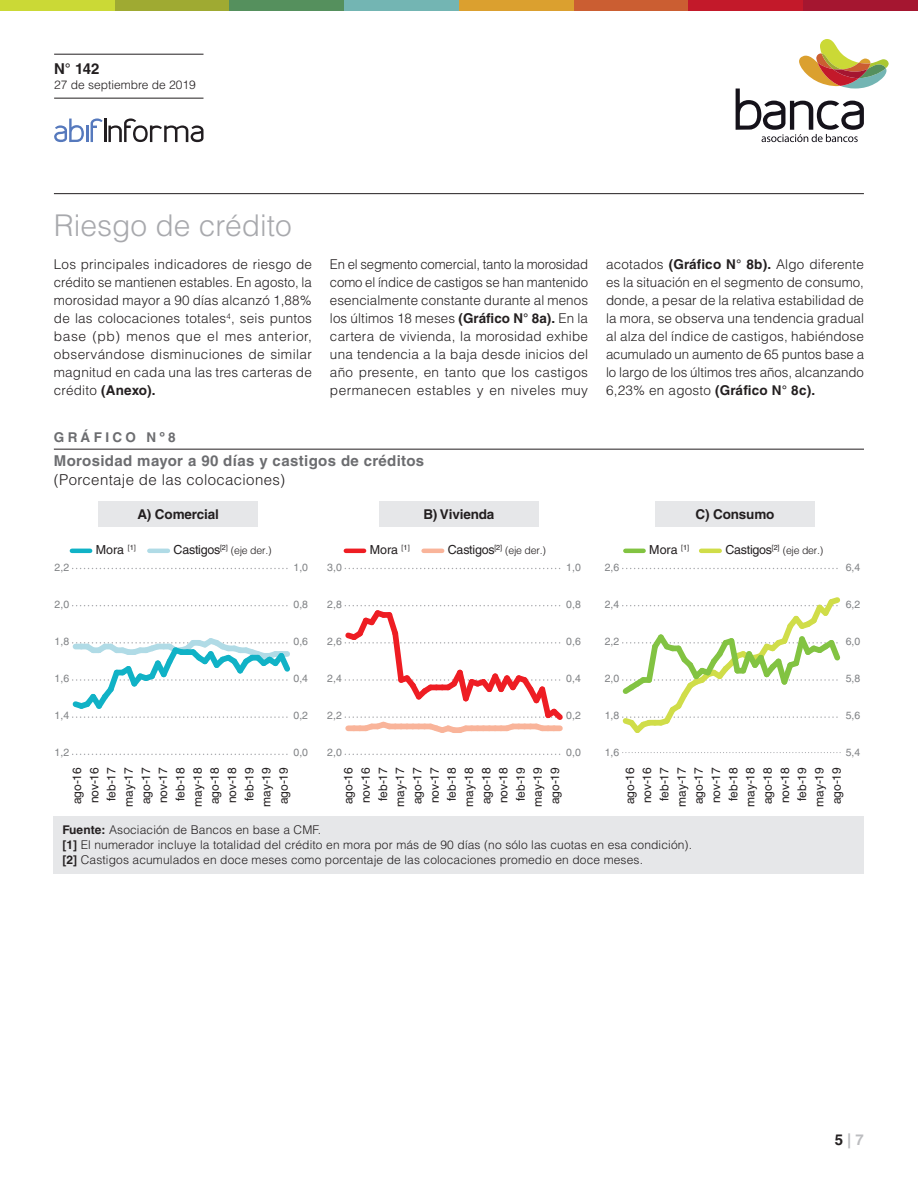
<style>
.page{position:relative;width:918px;height:1188px;background:#fff}
.page>*{position:absolute;margin:0;border:0;box-sizing:border-box;transform-origin:0 0}
.t1{font:300 30px "Helvetica LT Std";color:#a8a9ad}
.t2{font:700 15px "Helvetica LT Std";letter-spacing:.025em;color:#6c6d70}
.t3{font:300 15px "Helvetica LT Std";letter-spacing:.025em;color:#231f20}
.t4{font:700 15px "Helvetica LT Std";color:#231f20}
.t5{font:700 15px "Helvetica LT Std";color:#bcbdc0}
.t6{font:300 13.5px/18px "Helvetica LT Std";letter-spacing:.015em;color:#231f20;text-align:justify}
.t7{font:700 13.5px "Helvetica LT Std";letter-spacing:-.01em;color:#231f20}
.t8{font:700 13.5px "Helvetica LT Std";letter-spacing:.25em;color:#6c6d70}
.t9{font:12.45px "Helvetica LT Std";color:#231f20}
.t10{font:12px/17.2px "Helvetica LT Std";letter-spacing:-.01em;color:#231f20;text-align:center}
.t11{font:300 12px "Helvetica LT Std";letter-spacing:.01em;color:#231f20}
.t12{font:10.5px "Helvetica LT Std";color:#808285}
.t13{font:300 10.5px "Helvetica LT Std";letter-spacing:-.02em;color:#231f20}
.s1{font-weight:700}
.s2{font-weight:400;font-size:12.45px}
.s3{color:#231f20}
</style>
<div class="page">
<div style="left:0;top:0;width:115px;height:10px;background:#cbd936"></div>
<div style="left:115px;top:0;width:115px;height:10px;background:#9faa32"></div>
<div style="left:229px;top:0;width:115px;height:10px;background:#55905d"></div>
<div style="left:344px;top:0;width:115px;height:10px;background:#73b5b3"></div>
<div style="left:459px;top:0;width:115px;height:10px;background:#dba02f"></div>
<div style="left:574px;top:0;width:114px;height:10px;background:#cb5e32"></div>
<div style="left:688px;top:0;width:115px;height:10px;background:#c3192a"></div>
<div style="left:803px;top:0;width:115px;height:10px;background:#a51630"></div>
<svg style="left:736px;top:39px;width:153px;height:103px"></svg>
<svg style="left:54px;top:118px;width:150px;height:24px"></svg>
<hr style="left:54px;top:98px;width:150px;height:1px;background:#231f20">
<hr style="left:54px;top:54px;width:150px;height:1px;background:#231f20">
<hr style="left:54px;top:449px;width:810px;height:1px;background:#231f20">
<div style="left:54px;top:817px;width:810px;height:57px;background:#e6e7e9"></div>
<div style="left:98px;top:502px;width:160px;height:25px;background:#e6e7e9"></div>
<div style="left:379px;top:502px;width:160px;height:25px;background:#e6e7e9"></div>
<svg style="left:623px;top:752px;width:217px;height:1px"></svg>
<svg style="left:623px;top:568px;width:215px;height:1px"></svg>
<hr style="left:625px;top:549px;width:19px;height:4px;background:#82c342">
<hr style="left:701px;top:549px;width:19px;height:4px;background:#d0dd49">
<svg style="left:345px;top:754px;width:216px;height:1px"></svg>
<svg style="left:345px;top:568px;width:216px;height:1px"></svg>
<hr style="left:346px;top:549px;width:18px;height:4px;background:#ee1d23">
<hr style="left:424px;top:549px;width:18px;height:4px;background:#f9b49a">
<svg style="left:73px;top:754px;width:215px;height:1px"></svg>
<svg style="left:73px;top:605px;width:215px;height:1px"></svg>
<svg style="left:73px;top:568px;width:215px;height:1px"></svg>
<hr style="left:72px;top:549px;width:18px;height:4px;background:#10b2c6">
<hr style="left:149px;top:549px;width:19px;height:4px;background:#b0dbe6">
<svg style="left:622px;top:597px;width:219px;height:136px"></svg>
<svg style="left:72px;top:638px;width:218px;height:80px"></svg>
<svg style="left:344px;top:605px;width:219px;height:128px"></svg>
<div style="left:655px;top:502px;width:160px;height:25px;background:#e6e7e9"></div>
<hr style="left:54px;top:193px;width:810px;height:1px;background:#231f20">
<p class="t4" style="left:54px;top:60px;width:47px">N° 142</p>
<p class="t11" style="left:54px;top:77px;width:143px">27 de septiembre de 2019</p>
<p class="t1" style="left:54px;top:207px;width:239px">Riesgo de crédito</p>
<p class="t6" style="left:54px;top:255px;width:260px">Los principales indicadores de riesgo de crédito se mantienen estables. En agosto, la morosidad mayor a 90 días alcanzó 1,88% de las colocaciones totales<sup>4</sup>, seis puntos base (pb) menos que el mes anterior, observándose disminuciones de similar magnitud en cada una las tres carteras de crédito <span class="s1">(Anexo).</span></p>
<p class="t6" style="left:330px;top:255px;width:260px">En el segmento comercial, tanto la morosidad como el índice de castigos se han mantenido esencialmente constante durante al menos los últimos 18 meses <span class="s1">(Gráfico N° 8a).</span> En la cartera de vivienda, la morosidad exhibe una tendencia a la baja desde inicios del año presente, en tanto que los castigos permanecen estables y en niveles muy</p>
<p class="t6" style="left:606px;top:255px;width:260px">acotados <span class="s1">(Gráfico N° 8b).</span> Algo diferente es la situación en el segmento de consumo, donde, a pesar de la relativa estabilidad de la mora, se observa una tendencia gradual al alza del índice de castigos, habiéndose acumulado un aumento de 65 puntos base a lo largo de los últimos tres años, alcanzando 6,23% en agosto <span class="s1">(Gráfico N° 8c).</span></p>
<p class="t8" style="left:54px;top:429px;width:123px">GRÁFICO Nº8</p>
<p class="t2" style="left:54px;top:451px;width:372px">Morosidad mayor a 90 días y castigos de créditos</p>
<p class="t3" style="left:54px;top:470px;width:233px">(Porcentaje de las colocaciones)</p>
<p class="t7" style="left:137px;top:506px;width:83px">A) Comercial</p>
<p class="t7" style="left:423px;top:506px;width:73px">B) Vivienda</p>
<p class="t7" style="left:695px;top:506px;width:81px">C) Consumo</p>
<p class="t9" style="left:96px;top:542px;width:41px">Mora <sup>[1]</sup></p>
<p class="t13" style="left:174px;top:544px;width:100px"><span class="s2">Castigos</span><sup>[2]</sup> (eje der.)</p>
<p class="t9" style="left:370px;top:542px;width:41px">Mora <sup>[1]</sup></p>
<p class="t13" style="left:448px;top:544px;width:100px"><span class="s2">Castigos</span><sup>[2]</sup> (eje der.)</p>
<p class="t9" style="left:649px;top:542px;width:41px">Mora <sup>[1]</sup></p>
<p class="t13" style="left:725px;top:544px;width:100px"><span class="s2">Castigos</span><sup>[2]</sup> (eje der.)</p>
<p class="t12" style="left:55px;top:561px;width:16px">2,2</p>
<p class="t12" style="left:294px;top:561px;width:16px">1,0</p>
<p class="t12" style="left:327px;top:561px;width:16px">3,0</p>
<p class="t12" style="left:566px;top:561px;width:16px">1,0</p>
<p class="t12" style="left:605px;top:561px;width:16px">2,6</p>
<p class="t12" style="left:846px;top:561px;width:16px">6,4</p>
<p class="t12" style="left:55px;top:598px;width:16px">2,0</p>
<p class="t12" style="left:294px;top:598px;width:16px">0,8</p>
<p class="t12" style="left:327px;top:598px;width:16px">2,8</p>
<p class="t12" style="left:566px;top:598px;width:16px">0,8</p>
<p class="t12" style="left:605px;top:598px;width:16px">2,4</p>
<p class="t12" style="left:846px;top:598px;width:16px">6,2</p>
<p class="t12" style="left:55px;top:635px;width:16px">1,8</p>
<p class="t12" style="left:294px;top:635px;width:16px">0,6</p>
<p class="t12" style="left:327px;top:635px;width:16px">2,6</p>
<p class="t12" style="left:566px;top:635px;width:16px">0,6</p>
<p class="t12" style="left:605px;top:635px;width:16px">2,2</p>
<p class="t12" style="left:846px;top:635px;width:16px">6,0</p>
<p class="t12" style="left:55px;top:672px;width:16px">1,6</p>
<p class="t12" style="left:294px;top:672px;width:16px">0,4</p>
<p class="t12" style="left:327px;top:672px;width:16px">2,4</p>
<p class="t12" style="left:566px;top:672px;width:16px">0,4</p>
<p class="t12" style="left:605px;top:672px;width:16px">2,0</p>
<p class="t12" style="left:846px;top:672px;width:16px">5,8</p>
<p class="t12" style="left:55px;top:709px;width:16px">1,4</p>
<p class="t12" style="left:294px;top:709px;width:16px">0,2</p>
<p class="t12" style="left:327px;top:709px;width:16px">2,2</p>
<p class="t12" style="left:566px;top:709px;width:16px">0,2</p>
<p class="t12" style="left:605px;top:709px;width:16px">1,8</p>
<p class="t12" style="left:846px;top:709px;width:16px">5,6</p>
<p class="t12" style="left:55px;top:747px;width:16px">1,2</p>
<p class="t12" style="left:294px;top:747px;width:16px">0,0</p>
<p class="t12" style="left:327px;top:747px;width:16px">2,0</p>
<p class="t12" style="left:566px;top:747px;width:16px">0,0</p>
<p class="t12" style="left:605px;top:747px;width:16px">1,6</p>
<p class="t12" style="left:846px;top:747px;width:16px">5,4</p>
<p class="t10" style="left:68px;top:807px;width:41px;rotate:-90deg">ago-16 nov-16 feb-17 may-17 ago-17 nov-17 feb-18 may-18 ago-18 nov-18 feb-19 may-19 ago-19</p>
<p class="t10" style="left:340px;top:807px;width:41px;rotate:-90deg">ago-16 nov-16 feb-17 may-17 ago-17 nov-17 feb-18 may-18 ago-18 nov-18 feb-19 may-19 ago-19</p>
<p class="t10" style="left:621px;top:807px;width:41px;rotate:-90deg">ago-16 nov-16 feb-17 may-17 ago-17 nov-17 feb-18 may-18 ago-18 nov-18 feb-19 may-19 ago-19</p>
<p class="t11" style="left:62px;top:822px;width:260px"><span class="s1">Fuente:</span> Asociación de Bancos en base a CMF.</p>
<p class="t11" style="left:62px;top:837px;width:631px"><span class="s1">[1]</span> El numerador incluye la totalidad del crédito en mora por más de 90 días (no sólo las cuotas en esa condición).</p>
<p class="t11" style="left:62px;top:852px;width:582px"><span class="s1">[2]</span> Castigos acumulados en doce meses como porcentaje de las colocaciones promedio en doce meses.</p>
<p class="t5" style="left:835px;top:1130px;width:31px"><span class="s3">5</span> | 7</p>
</div>
